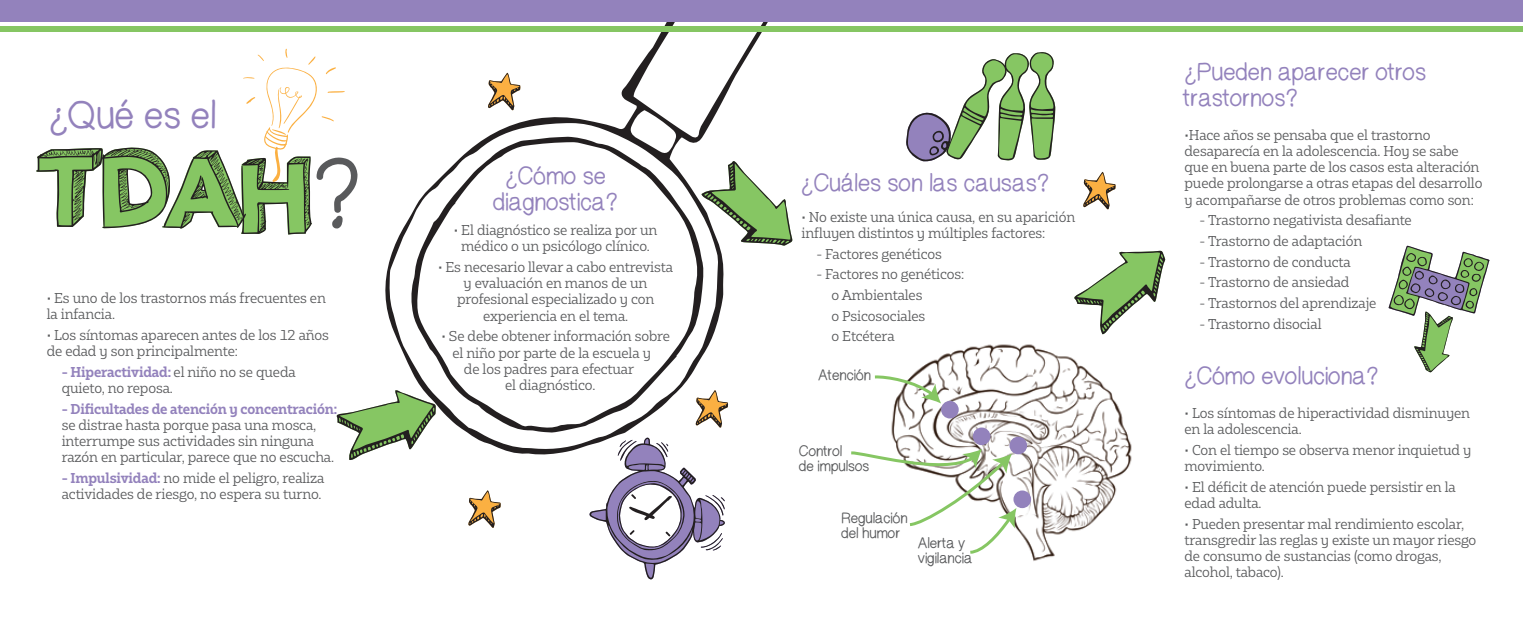
<style>
.page{position:relative;width:1523px;height:617px;background:#fff}
.page>*{position:absolute;margin:0;border:0;box-sizing:border-box;transform-origin:0 0}
.t1{font:101.25px "PW Perspective";color:#231f20}
.t2{font:99.3px "Helveti Hand";color:#595a5c}
.t3{font:38.85px "Helveti Hand";letter-spacing:-.05em;color:#9382bc}
.t4{font:24.6px/25.5px "Helveti Hand";letter-spacing:-.05em;color:#9382bc;text-align:center}
.t5{font:15px/15px "Helveti Hand";letter-spacing:-.05em;color:#595a5c}
.t6{font:13.5px/16.2px "Bw Glenn Slab";letter-spacing:-.01em;color:#595a5c}
.t7{font:700 13.5px "Bw Glenn Slab";letter-spacing:-.01em;color:#9382bc}
.s1{font-weight:700;color:#9382bc}
</style>
<div class="page">
<img style="left:905px;top:334px;width:227px;height:227px">
<svg style="left:385px;top:22px;width:520px;height:433px"></svg>
<svg style="left:411px;top:136px;width:293px;height:297px"></svg>
<svg style="left:36px;top:48px;width:309px;height:186px"></svg>
<div style="left:972px;top:427px;width:18px;height:18px;background:#9382bc;border-radius:50%"></div>
<div style="left:941px;top:401px;width:17px;height:17px;background:#9382bc;border-radius:50%"></div>
<div style="left:1013px;top:490px;width:18px;height:18px;background:#9382bc;border-radius:50%"></div>
<div style="left:1009px;top:436px;width:18px;height:18px;background:#9382bc;border-radius:50%"></div>
<svg style="left:871px;top:374px;width:70px;height:29px"></svg>
<svg style="left:848px;top:449px;width:168px;height:106px"></svg>
<div style="left:0;top:0;width:1522px;height:22px;background:#9382bc"></div>
<div style="left:0;top:26px;width:1522px;height:6px;background:#86c663"></div>
<svg style="left:336px;top:389px;width:100px;height:71px"></svg>
<svg style="left:701px;top:160px;width:91px;height:85px"></svg>
<svg style="left:1074px;top:251px;width:91px;height:83px"></svg>
<svg style="left:589px;top:437px;width:136px;height:142px"></svg>
<svg style="left:712px;top:545px;width:9px;height:5px"></svg>
<svg style="left:1388px;top:245px;width:101px;height:127px"></svg>
<svg style="left:906px;top:52px;width:149px;height:109px"></svg>
<svg style="left:468px;top:490px;width:33px;height:38px"></svg>
<svg style="left:488px;top:73px;width:32px;height:37px"></svg>
<svg style="left:695px;top:390px;width:33px;height:37px"></svg>
<svg style="left:1083px;top:172px;width:32px;height:37px"></svg>
<h3 class="t3" style="left:47px;top:93px;width:172px">¿Qué es el</h3>
<h1 class="t1" style="left:39px;top:142px;width:284px">TDAH</h1>
<h2 class="t2" style="left:366px;top:267px;width:59px;rotate:-180deg">¿</h2>
<p class="t6" style="left:47px;top:289px;width:281px">• Es uno de los trastornos más frecuentes en la infancia.</p>
<p class="t6" style="left:47px;top:326px;width:284px">• Los síntomas aparecen antes de los 12 años de edad y son principalmente:</p>
<p class="t6" style="left:62px;top:363px;width:235px"><span class="s1">- Hiperactividad:</span> el niño no se queda quieto, no reposa.</p>
<p class="t7" style="left:62px;top:400px;width:277px">- Dificultades de atención y concentración:</p>
<p class="t6" style="left:62px;top:416px;width:274px">se distrae hasta porque pasa una mosca, interrumpe sus actividades sin ninguna razón en particular, parece que no escucha.</p>
<p class="t6" style="left:62px;top:469px;width:264px"><span class="s1">- Impulsividad:</span> no mide el peligro, realiza actividades de riesgo, no espera su turno.</p>
<h3 class="t4" style="left:493px;top:164px;width:127px">¿Cómo se diagnostica?</h3>
<p class="t6" style="left:454px;top:221px;width:205px;text-align:center">• El diagnóstico se realiza por un médico o un psicólogo clínico.</p>
<p class="t6" style="left:438px;top:258px;width:236px;text-align:center">• Es necesario llevar a cabo entrevista y evaluación en manos de un profesional especializado y con experiencia en el tema.</p>
<p class="t6" style="left:441px;top:328px;width:230px">• Se debe obtener información sobre</p>
<p class="t6" style="left:452px;top:344px;width:200px">el niño por parte de la escuela y</p>
<p class="t6" style="left:464px;top:360px;width:172px">de los padres para efectuar</p>
<p class="t6" style="left:505px;top:376px;width:92px">el diagnóstico.</p>
<h3 class="t4" style="left:800px;top:171px;width:251px">¿Cuáles son las causas?</h3>
<p class="t6" style="left:801px;top:208px;width:275px">• No existe una única causa, en su aparición influyen distintos y múltiples factores:</p>
<p class="t6" style="left:816px;top:245px;width:127px">- Factores genéticos</p>
<p class="t6" style="left:831px;top:263px;width:134px;line-height:20.7px;text-indent:-15px">- Factores no genéticos: o Ambientales<br>o Psicosociales<br>o Etcétera</p>
<p class="t5" style="left:818px;top:368px;width:55px">Atención</p>
<p class="t5" style="left:799px;top:444px;width:73px">Control<br>de impulsos</p>
<p class="t5" style="left:841px;top:510px;width:69px">Regulación del humor</p>
<p class="t5" style="left:918px;top:535px;width:57px">Alerta y vigilancia</p>
<h3 class="t4" style="left:1183px;top:60px;width:246px;text-align:left">¿Pueden aparecer otros trastornos?</h3>
<p class="t6" style="left:1184px;top:126px;width:299px">•Hace años se pensaba que el trastorno desaparecía en la adolescencia. Hoy se sabe que en buena parte de los casos esta alteración puede prolongarse a otras etapas del desarrollo y acompañarse de otros problemas como son:</p>
<p class="t6" style="left:1199px;top:212px;width:214px">- Trastorno negativista desafiante</p>
<p class="t6" style="left:1199px;top:232px;width:164px">- Trastorno de adaptación</p>
<p class="t6" style="left:1199px;top:253px;width:153px">- Trastorno de conducta</p>
<p class="t6" style="left:1199px;top:274px;width:151px">- Trastorno de ansiedad</p>
<p class="t6" style="left:1199px;top:294px;width:178px">- Trastornos del aprendizaje</p>
<p class="t6" style="left:1199px;top:315px;width:123px">- Trastorno disocial</p>
<h3 class="t4" style="left:1183px;top:364px;width:198px">¿Cómo evoluciona?</h3>
<p class="t6" style="left:1184px;top:404px;width:287px">• Los síntomas de hiperactividad disminuyen en la adolescencia.</p>
<p class="t6" style="left:1184px;top:441px;width:288px">• Con el tiempo se observa menor inquietud y movimiento.</p>
<p class="t6" style="left:1184px;top:478px;width:273px">• El déficit de atención puede persistir en la edad adulta.</p>
<p class="t6" style="left:1184px;top:515px;width:293px">• Pueden presentar mal rendimiento escolar, transgredir las reglas y existe un mayor riesgo de consumo de sustancias (como drogas, alcohol, tabaco).</p>
</div>
